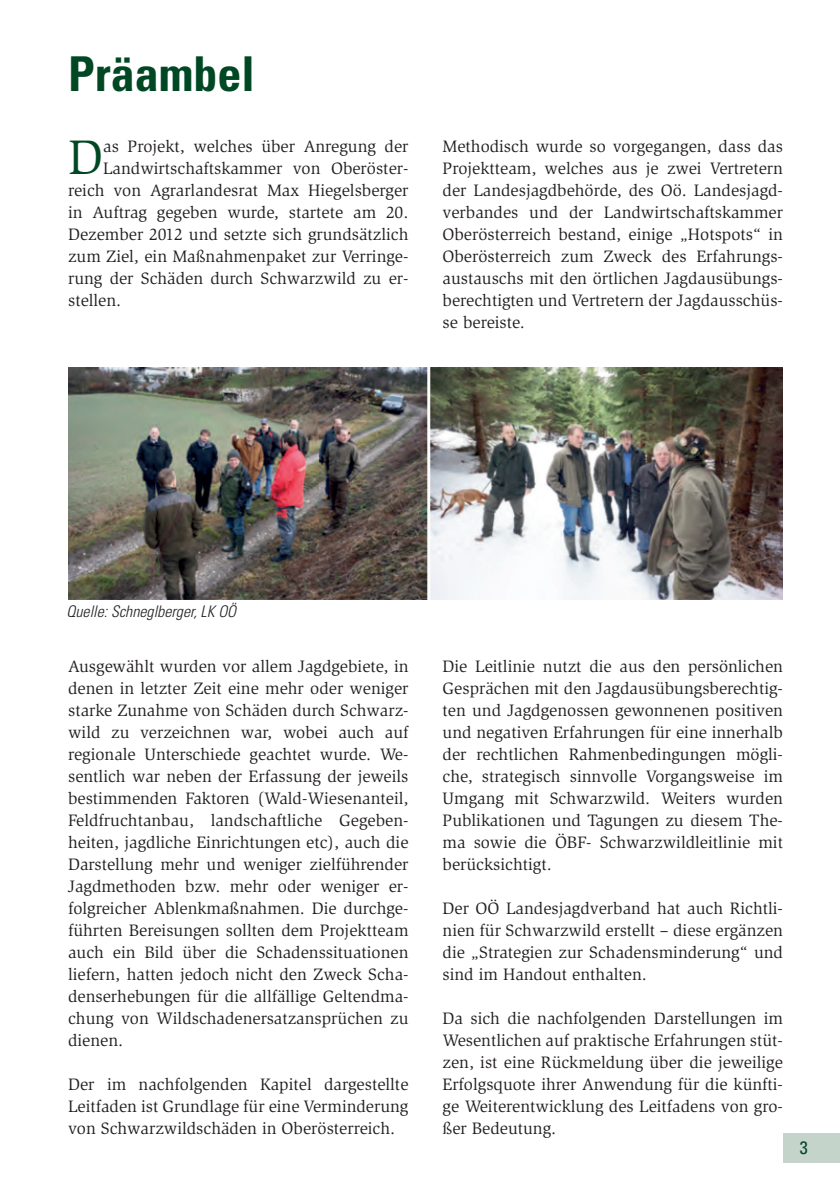
<style>
.page{position:relative;width:840px;height:1191px;background:#fff}
.page>*{position:absolute;margin:0;border:0;box-sizing:border-box;transform-origin:0 0}
.t1{font:49.8px "Slimbach LT";color:#004723}
.t2{font:700 condensed 48px "Univers LT Std";color:#004723}
.t3{font:condensed 18px "Univers LT Std";color:#004723}
.t4{font:17px/22px "Slimbach LT";color:#231f20;text-align:justify}
.t5{font:italic 300 condensed 16px "Univers LT Std";color:#231f20}
</style>
<div class="page">
<div style="left:782px;top:1133px;width:57px;height:30px;background:#c4d4cb"></div>
<img style="left:68px;top:367px;width:714px;height:232px">
<h2 class="t2" style="left:68px;top:45px;width:188px">Präambel</h2>
<h1 class="t1" style="left:68px;top:129px;width:37px">D</h1>
<p class="t4" style="left:103px;top:135px;width:307px">as Projekt, welches über Anregung der</p>
<p class="t4" style="left:103px;top:157px;width:306px">Landwirtschaftskammer von Oberöster-</p>
<p class="t4" style="left:68px;top:179px;width:342px">reich von Agrarlandesrat Max Hiegelsberger</p>
<p class="t4" style="left:68px;top:201px;width:342px">in Auftrag gegeben wurde, startete am 20.</p>
<p class="t4" style="left:68px;top:223px;width:342px">Dezember 2012 und setzte sich grundsätzlich</p>
<p class="t4" style="left:68px;top:245px;width:342px">zum Ziel, ein Maßnahmenpaket zur Verringe-</p>
<p class="t4" style="left:68px;top:267px;width:342px">rung der Schäden durch Schwarzwild zu er-</p>
<p class="t4" style="left:68px;top:289px;width:55px">stellen.</p>
<p class="t4" style="left:442px;top:135px;width:342px">Methodisch wurde so vorgegangen, dass das Projektteam, welches aus je zwei Vertretern der Landesjagdbehörde, des Oö. Landesjagd&shy;verbandes und der Landwirtschaftskammer Oberösterreich bestand, einige „Hotspots“ in Oberösterreich zum Zweck des Erfahrungs&shy;austauschs mit den örtlichen Jagdausübungs&shy;berechtigten und Vertretern der Jagdausschüs&shy;se bereiste.</p>
<p class="t5" style="left:66px;top:602px;width:171px">Quelle: Schneglberger, LK OÖ</p>
<p class="t4" style="left:68px;top:655px;width:342px">Ausgewählt wurden vor allem Jagdgebiete, in denen in letzter Zeit eine mehr oder weniger starke Zunahme von Schäden durch Schwarz&shy;wild zu verzeichnen war, wobei auch auf regionale Unterschiede geachtet wurde. We&shy;sentlich war neben der Erfassung der jeweils bestimmenden Faktoren (Wald-Wiesenanteil, Feldfruchtanbau, landschaftliche Gegeben&shy;heiten, jagdliche Einrichtungen etc), auch die Darstellung mehr und weniger zielführender Jagdmethoden bzw. mehr oder weniger er&shy;folgreicher Ablenkmaßnahmen. Die durchge&shy;führten Bereisungen sollten dem Projektteam auch ein Bild über die Schadenssituationen liefern, hatten jedoch nicht den Zweck Scha&shy;denserhebungen für die allfällige Geltendma&shy;chung von Wildschadenersatzansprüchen zu dienen.</p>
<p class="t4" style="left:68px;top:1073px;width:342px">Der im nachfolgenden Kapitel dargestellte Leitfaden ist Grundlage für eine Verminderung von Schwarzwildschäden in Oberösterreich.</p>
<p class="t4" style="left:442px;top:655px;width:342px">Die Leitlinie nutzt die aus den persönlichen Gesprächen mit den Jagdausübungsberechtig&shy;ten und Jagdgenossen gewonnenen positiven und negativen Erfahrungen für eine innerhalb der rechtlichen Rahmenbedingungen mögli&shy;che, strategisch sinnvolle Vorgangsweise im Umgang mit Schwarzwild. Weiters wurden Publikationen und Tagungen zu diesem The&shy;ma sowie die ÖBF- Schwarzwildleitlinie mit berücksichtigt.</p>
<p class="t4" style="left:442px;top:897px;width:342px">Der OÖ Landesjagdverband hat auch Richtli&shy;nien für Schwarzwild erstellt – diese ergänzen die „Strategien zur Schadensminderung“ und sind im Handout enthalten.</p>
<p class="t4" style="left:442px;top:1007px;width:342px">Da sich die nachfolgenden Darstellungen im Wesentlichen auf praktische Erfahrungen stüt&shy;zen, ist eine Rückmeldung über die jeweilige Erfolgsquote ihrer Anwendung für die künfti&shy;ge Weiterentwicklung des Leitfadens von gro&shy;ßer Bedeutung.</p>
<p class="t3" style="left:799px;top:1136px;width:9px">3</p>
</div>
